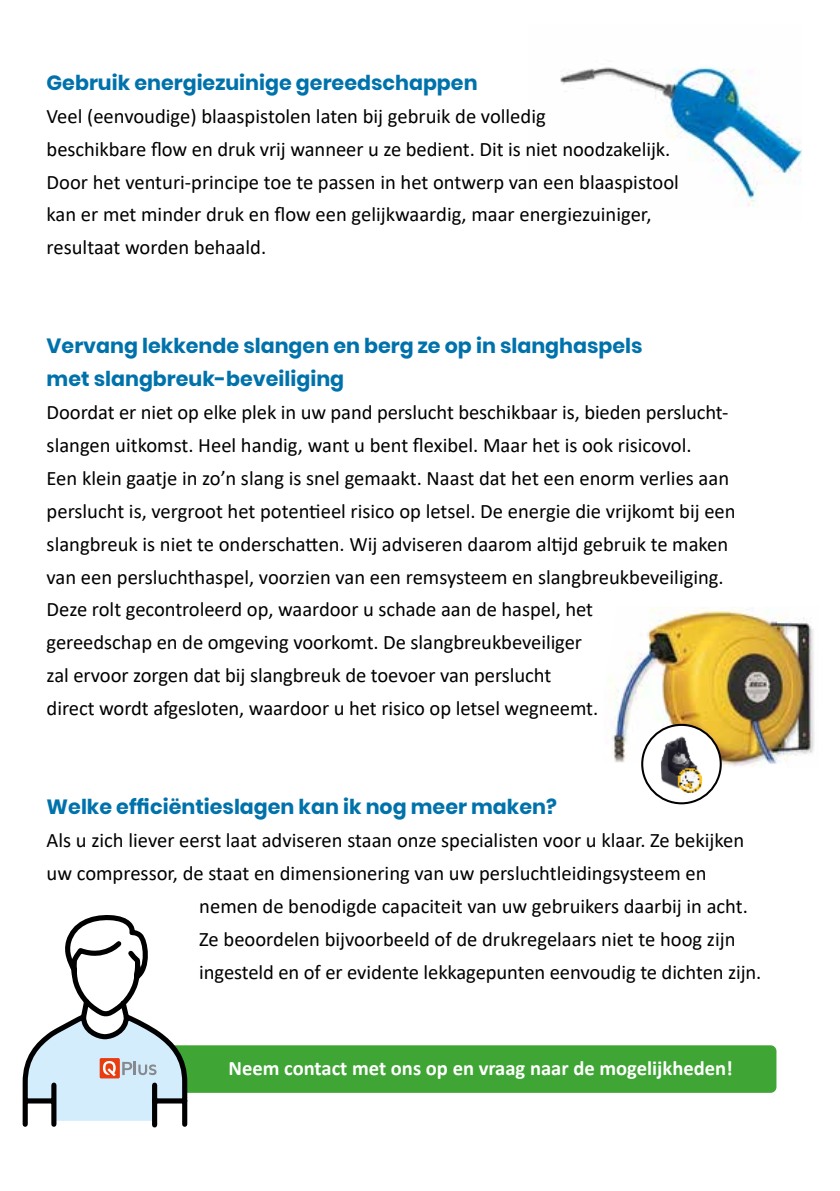
<style>
.page{position:relative;width:840px;height:1191px;background:#fff}
.page>*{position:absolute;margin:0;border:0;box-sizing:border-box;transform-origin:0 0}
.t1{font:20.6px/33px "Calibri";color:#000}
.t2{font:700 20.6px/33px "Poppins";color:#0072ab}
.t3{font:700 20.6px "Calibri";color:#fff}
</style>
<div class="page">
<img style="left:560px;top:67px;width:240px;height:140px">
<div style="left:63px;top:1045px;width:713px;height:47px;background:#3fa535;border-radius:6px"></div>
<svg style="left:22px;top:915px;width:168px;height:213px"></svg>
<img style="left:609px;top:607px;width:205px;height:160px">
<svg style="left:609px;top:746px;width:31px;height:21px"></svg>
<svg style="left:765px;top:751px;width:21px;height:16px"></svg>
<img style="left:642px;top:725px;width:78px;height:78px;border-radius:39px">
<div style="left:640px;top:724px;width:81px;height:80px;border:2px solid #000;border-radius:50%"></div>
<p class="t2" style="left:47px;top:66px;width:432px">Gebruik energiezuinige gereedschappen</p>
<p class="t1" style="left:47px;top:99px;width:633px">Veel (eenvoudige) blaaspistolen laten bij gebruik de volledig<br>beschikbare flow en druk vrij wanneer u ze bedient. Dit is niet noodzakelijk.<br>Door het venturi-principe toe te passen in het ontwerp van een blaaspistool kan er met minder druk en flow een gelijkwaardig, maar energiezuiniger, resultaat worden behaald.</p>
<p class="t2" style="left:47px;top:329px;width:597px">Vervang lekkende slangen en berg ze op in slanghaspels met slangbreuk-beveiliging</p>
<p class="t1" style="left:47px;top:395px;width:690px">Doordat er niet op elke plek in uw pand perslucht beschikbaar is, bieden perslucht&shy;slangen uitkomst. Heel handig, want u bent flexibel. Maar het is ook risicovol.<br>Een klein gaatje in zo’n slang is snel gemaakt. Naast dat het een enorm verlies aan perslucht is, vergroot het potentieel risico op letsel. De energie die vrijkomt bij een slangbreuk is niet te onderschatten. Wij adviseren daarom altijd gebruik te maken van een persluchthaspel, voorzien van een remsysteem en slangbreukbeveiliging.<br>Deze rolt gecontroleerd op, waardoor u schade aan de haspel, het<br>gereedschap en de omgeving voorkomt. De slangbreukbeveiliger<br>zal ervoor zorgen dat bij slangbreuk de toevoer van perslucht<br>direct wordt afgesloten, waardoor u het risico op letsel wegneemt.</p>
<p class="t2" style="left:47px;top:790px;width:511px">Welke efficiëntieslagen kan ik nog meer maken?</p>
<p class="t1" style="left:47px;top:823px;width:698px">Als u zich liever eerst laat adviseren staan onze specialisten voor u klaar. Ze bekijken</p>
<p class="t1" style="left:47px;top:856px;width:661px">uw compressor, de staat en dimensionering van uw persluchtleidingsysteem en</p>
<p class="t1" style="left:199px;top:888px;width:550px">nemen de benodigde capaciteit van uw gebruikers daarbij in acht.</p>
<p class="t1" style="left:199px;top:921px;width:537px">Ze beoordelen bijvoorbeeld of de drukregelaars niet te hoog zijn</p>
<p class="t1" style="left:199px;top:954px;width:563px">ingesteld en of er evidente lekkagepunten eenvoudig te dichten zijn.</p>
<p class="t3" style="left:228px;top:1053px;width:505px">Neem contact met ons op en vraag naar de mogelijkheden!</p>
</div>
